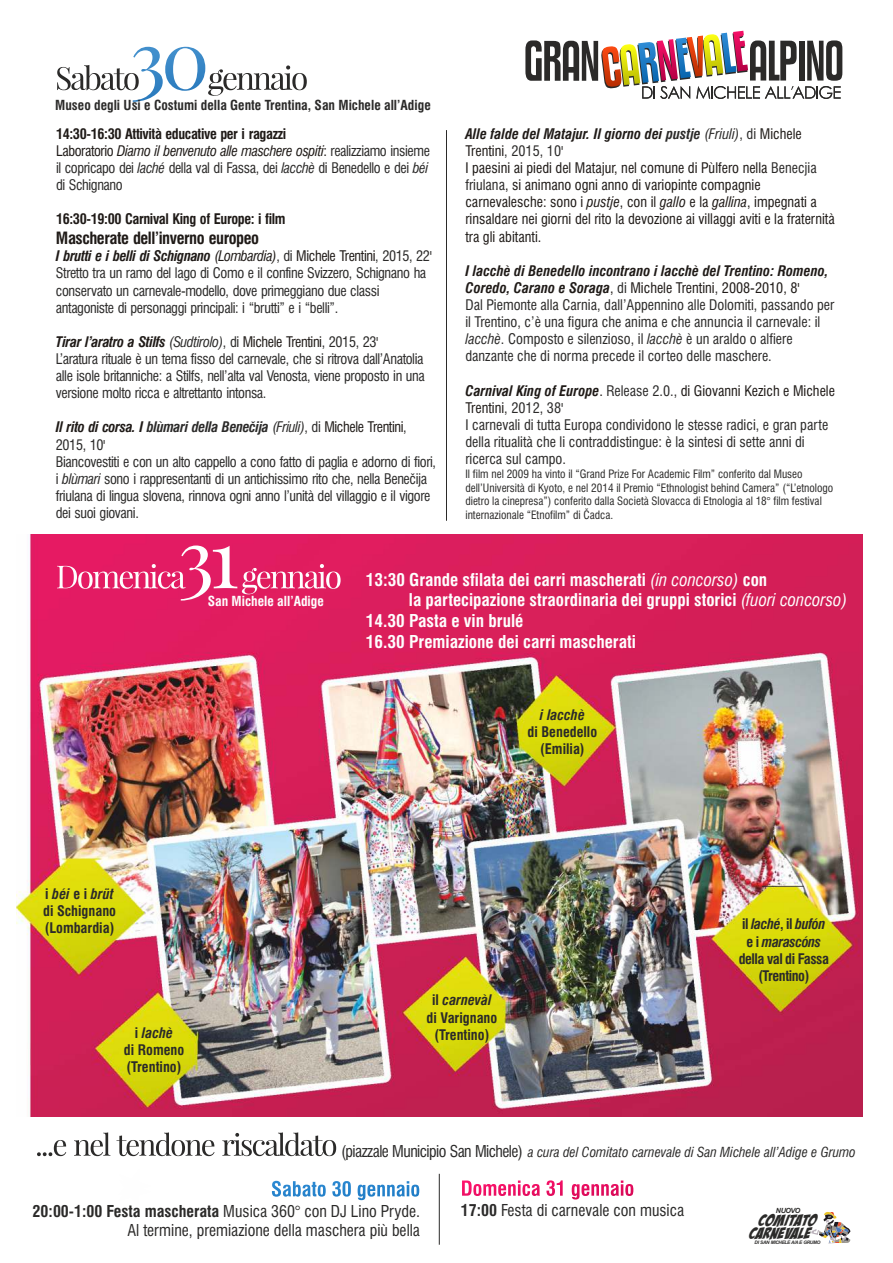
<style>
.page{position:relative;width:893px;height:1263px;background:#fff}
.page>*{position:absolute;margin:0;border:0;box-sizing:border-box;transform-origin:0 0}
.t1{font:700 condensed 17.25px/20.7px "Swiss 721 BT";color:#fefefe}
.t2{font:700 condensed 17.1px/20.5px "Swiss 721 BT";color:#fefefe}
.t3{font:700 condensed 16.5px "Swiss 721 BT";letter-spacing:-.03em;color:#1f1a17}
.t4{font:condensed 15.9px/19.2px "Swiss 721 BT";color:#2b2a29;text-align:right}
.t5{font:italic 15.9px/12.9px "Bada Boom BB";letter-spacing:.04em;color:#2b2a29;text-align:center}
.t6{font:condensed 14.25px/17.1px "Swiss 721 BT";letter-spacing:-.025em;color:#2b2a29}
.t7{font:condensed 14.25px/17.1px "Swiss 721 BT";color:#2b2a29}
.t8{font:condensed 14.25px/17.1px "Swiss 721 BT";color:#1f1a17}
.t9{font:700 condensed 14.25px/17.1px "Swiss 721 BT";color:#2b2a29;text-align:center}
.t10{font:700 condensed 14.25px/17.1px "Swiss 721 BT";letter-spacing:-.03em;color:#2b2a29;text-align:center}
.t11{font:700 condensed 14.25px "Swiss 721 BT";letter-spacing:-.03em;color:#1f1a17}
.t12{font:italic 700 condensed 14.25px "Swiss 721 BT";color:#2b2a29}
.t13{font:italic condensed 13.5px "Swiss 721 BT";color:#2b2a29}
.t14{font:700 condensed 13.5px "Swiss 721 BT";color:#2b2a29}
.t15{font:700 condensed 13.5px "Swiss 721 BT";color:#fefefe}
.t16{font:condensed 11.25px/13.5px "Swiss 721 BT";color:#2b2a29}
.t17{font:italic 700 7.05px "Arial";letter-spacing:-.06em;color:#2b2a29}
.t18{font:italic 700 4.8px "Arial";letter-spacing:-.06em;color:#2b2a29}
.s1{font-weight:700;color:#1f1a17}
.s2{color:#1f1a17}
.s3{font-style:italic;color:#1f1a17}
.s4{font-style:italic}
.s5{font-weight:700;font-style:italic;color:#1f1a17}
.s6{font-weight:700;font-style:italic}
.s7{font-weight:700;font-style:italic;color:#2b2a29}
.s8{font-style:italic;color:#2b2a29}
.s9{color:#2b2a29}
.s10{font-weight:400;font-style:italic}
.s11{font-style:normal;font-size:15.9px}
.s12{font-weight:700}
</style>
<div class="page">
<img style="left:16px;top:535px;width:846px;height:581px">
<svg style="left:762px;top:886px;width:42px;height:1px"></svg>
<svg style="left:57px;top:47px;width:250px;height:55px"></svg>
<svg style="left:57px;top:545px;width:284px;height:56px;background:#e63c78"></svg>
<svg style="left:525px;top:31px;width:317px;height:68px"></svg>
<hr style="left:446px;top:130px;width:1px;height:391px;background:#2b2a29">
<svg style="left:37px;top:1132px;width:299px;height:24px"></svg>
<svg style="left:462px;top:1180px;width:172px;height:20px"></svg>
<svg style="left:272px;top:1180px;width:148px;height:21px"></svg>
<hr style="left:439px;top:1174px;width:1px;height:71px;background:#2b2a29">
<svg style="left:811px;top:1212px;width:39px;height:32px"></svg>
<p class="t14" style="left:55px;top:99px;width:377px">Museo degli Usi e Costumi della Gente Trentina, San Michele all’Adige</p>
<p class="t6" style="left:56px;top:127px;width:375px"><span class="s1">14:30-16:30 Attività educative per i ragazzi<br></span><span class="s2">Laboratorio</span> <span class="s3">Diamo il benvenuto alle maschere ospiti</span><span class="s2">:</span> realizziamo insieme il copricapo dei <span class="s4">laché</span> della val di Fassa, dei <span class="s4">lacchè</span> di Benedello e dei <span class="s4">béi </span>di Schignano</p>
<p class="t11" style="left:56px;top:214px;width:231px">16:30-19:00 Carnival King of Europe: i film</p>
<p class="t3" style="left:56px;top:231px;width:205px">Mascherate dell’inverno europeo</p>
<p class="t6" style="left:56px;top:249px;width:377px"><span class="s5">I brutti e i belli di Schignano</span> <span class="s3">(Lombardia)</span>, di <span class="s2">Michele Trentini</span>, 2015, 22' Stretto tra un ramo del lago di Como e il confine Svizzero, Schignano ha conservato un carnevale-modello, dove primeggiano due classi antagoniste di personaggi principali: i “brutti” e i “belli”.</p>
<p class="t6" style="left:56px;top:335px;width:370px"><span class="s5">Tirar l’aratro a Stilfs</span> <span class="s4">(Sudtirolo)</span>, di <span class="s2">Michele Trentini</span>, 2015, 23'<br>L’aratura rituale è un tema fisso del carnevale, che si ritrova dall’Anatolia alle isole britanniche: a Stilfs, nell’alta val Venosta, viene proposto in una versione molto ricca e altrettanto intonsa.</p>
<p class="t6" style="left:56px;top:420px;width:382px"><span class="s5">Il rito di corsa. I</span> <span class="s6">blùmari della Benečija</span> <span class="s4">(Friuli)</span>, di <span class="s2">Michele Trentini</span>, 2015, 10'<br>Biancovestiti e con un alto cappello a cono fatto di paglia e adorno di fiori, i <span class="s4">blùmari</span> sono i rappresentanti di un antichissimo rito che, nella Benečija friulana di lingua slovena, rinnova ogni anno l’unità del villaggio e il vigore dei suoi giovani.</p>
<p class="t8" style="left:465px;top:127px;width:371px"><span class="s6">Alle falde del Matajur. Il giorno dei</span> <span class="s7">pustje</span> <span class="s8">(Friuli)</span><span class="s9">, di</span> Michele Trentini<span class="s9">, 2015, 10'<br></span>I paesini ai piedi del Matajur, nel comune di Pùlfero nella <span class="s9">Benecjia friulana</span>, si animano ogni anno di variopinte compagnie carnevalesche: sono i <span class="s4">pustje</span>, con il <span class="s4">gallo</span> e la <span class="s4">gallina</span>, impegnati a rinsaldare nei giorni del rito la devozione ai villaggi aviti e la fraternità tra gli abitanti.</p>
<p class="t7" style="left:465px;top:263px;width:370px"><span class="s5">I lacchè di Benedello incontrano i lacchè del Trentino: Romeno, Coredo, Carano e Soraga</span><span class="s2">,</span> di <span class="s2">Michele Trentini</span>, <span class="s2">2008-2010, 8'<br></span>Dal Piemonte alla Carnia, dall’Appennino alle Dolomiti, passando per il Trentino, c’è una figura che anima e che annuncia il carnevale: il <span class="s4">lacchè</span>. Composto e silenzioso, il <span class="s4">lacchè</span> è un araldo o alfiere danzante che di norma precede il corteo delle maschere.</p>
<p class="t7" style="left:465px;top:383px;width:371px"><span class="s5">Carnival King of Europe</span><span class="s2">.</span> Release 2.0., <span class="s2">di Giovanni Kezich e Michele Trentini</span>, 2012, 38'<br>I carnevali di tutta Europa condividono le stesse radici, e gran parte della ritualità che li contraddistingue: è la sintesi di sette anni di ricerca sul campo.</p>
<p class="t16" style="left:465px;top:468px;width:369px">Il film nel 2009 ha vinto il “Grand Prize For Academic Film” conferito dal Museo dell’Università di Kyoto, e nel 2014 il Premio “Ethnologist behind Camera” (“L’etnologo dietro la cinepresa”) conferito dalla Società Slovacca di Etnologia al 18° film festival internazionale “Etnofilm” di Čadca.</p>
<p class="t15" style="left:208px;top:595px;width:118px">San Michele all’Adige</p>
<p class="t2" style="left:409px;top:571px;width:440px;text-indent:-43px">13:30 Grande sfilata dei carri mascherati <span class="s10">(in concorso)</span> con<br>la partecipazione straordinaria dei gruppi storici <span class="s10">(fuori concorso)</span></p>
<p class="t1" style="left:366px;top:612px;width:272px">14.30 Pasta e vin brulé<br>16.30 Premiazione dei carri mascherati</p>
<p class="t12" style="left:540px;top:709px;width:46px">i lacchè</p>
<p class="t9" style="left:528px;top:725px;width:71px">di Benedello (Emilia)</p>
<p class="t9" style="left:43px;top:886px;width:75px;text-align:left">i <span class="s4">béi</span> e i <span class="s4">brüt </span>di Schignano (Lombardia)</p>
<p class="t9" style="left:124px;top:1026px;width:62px">i <span class="s4">lachè<br></span>di Romeno (Trentino)</p>
<p class="t9" style="left:427px;top:993px;width:72px">il <span class="s4">carnevàl </span>di Varignano (Trentino)</p>
<p class="t10" style="left:739px;top:917px;width:92px">il <span class="s4">laché</span>, il <span class="s4">bufón </span>e i <span class="s4">marascóns </span>della val di Fassa (Trentino)</p>
<p class="t13" style="left:341px;top:1147px;width:516px"><span class="s11">(piazzale Municipio San Michele)</span> a cura del Comitato carnevale di San Michele all’Adige e Grumo</p>
<p class="t4" style="left:461px;top:1202px;width:225px"><span class="s12">17:00</span> Festa di carnevale con musica</p>
<p class="t4" style="left:33px;top:1203px;width:389px"><span class="s12">20:00-1:00 Festa mascherata</span> Musica 360° con DJ Lino Pryde.<br>Al termine, premiazione della maschera più bella</p>
<p class="t5" style="left:749px;top:1213px;width:68px">COMITATO<br>CARNEVALE</p>
<p class="t17" style="left:776px;top:1208px;width:26px">NUOVO</p>
<p class="t18" style="left:755px;top:1240px;width:67px">DI SAN MICHELE A/A E GRUMO</p>
</div>
